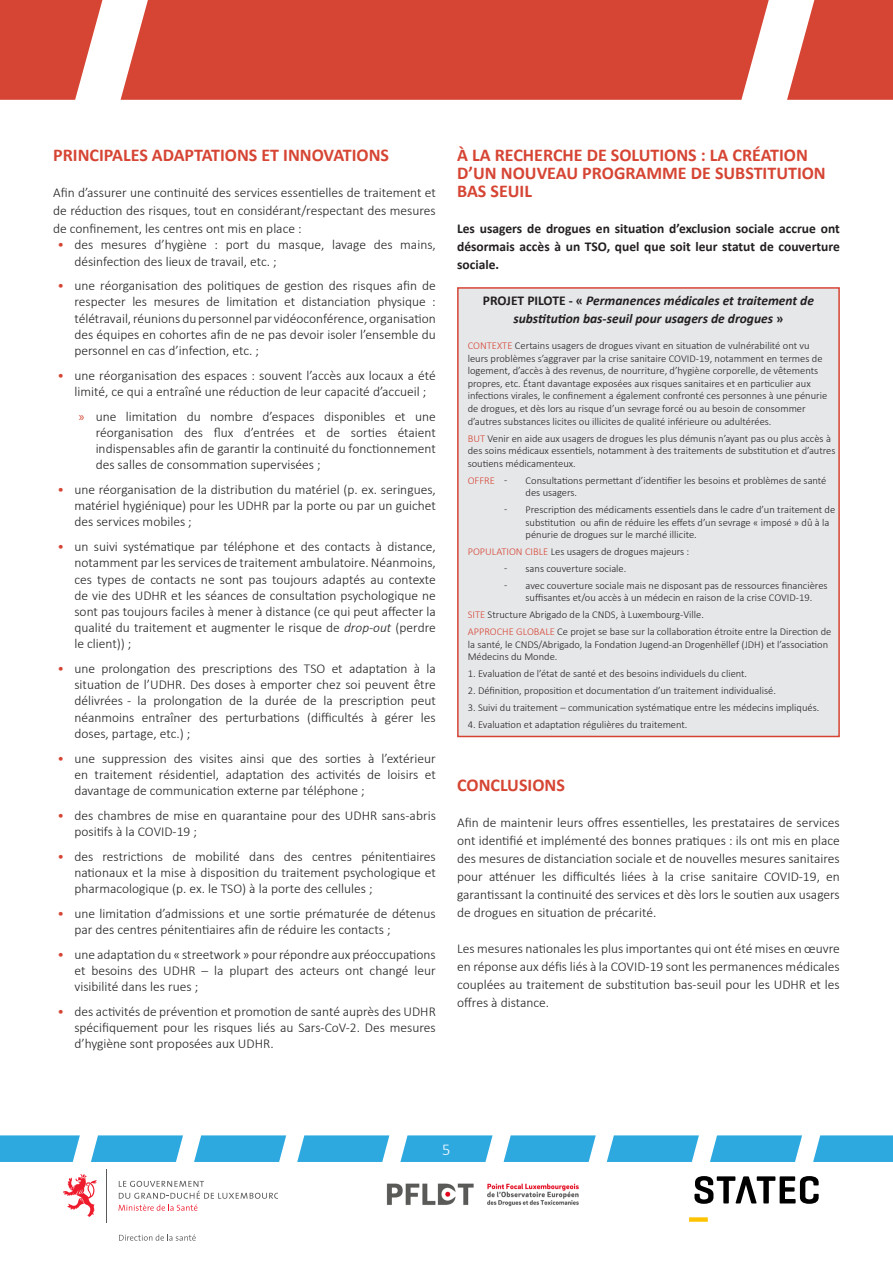
<style>
.page{position:relative;width:893px;height:1263px;background:#fff}
.page>*{position:absolute;margin:0;border:0;box-sizing:border-box;transform-origin:0 0}
.Titre_Text{font:700 18px/18px "Calibri";color:#d64534}
.t1{font:300 16.5px "Calibri";color:#fff}
.Text{font:300 13.5px/16.2px "Calibri";color:#231f20;text-align:justify}
.Text-2{font:700 13.5px/18px "Calibri";color:#231f20;text-align:justify}
.Text_center{font:italic 700 13.5px/18px "Calibri";color:#231f20;text-align:center}
.Text_minibox_left{font:300 10.5px/12.6px "Calibri";color:#231f20}
.Text_minibox_left-2{font:300 10.5px "Calibri";color:#d64534}
.s1{color:#d64534}
.s2{font-family:"Myriad Pro";font-weight:400;color:#d64534}
.s3{font-style:italic}
.s4{font-style:normal}
</style>
<div class="page">
<img style="left:386px;top:1183px;width:193px;height:24px">
<svg style="left:118px;top:1181px;width:160px;height:30px"></svg>
<svg style="left:64px;top:1174px;width:33px;height:43px"></svg>
<hr style="left:106px;top:1169px;width:1px;height:54px;background:#5a5a5d">
<svg style="left:119px;top:1234px;width:77px;height:7px"></svg>
<svg style="left:694px;top:1176px;width:125px;height:28px"></svg>
<div style="left:689px;top:1217px;width:19px;height:5px;background:#fdc300"></div>
<div style="left:121px;top:0;width:648px;height:100px;background:#d64534"></div>
<svg style="left:0;top:0;width:103px;height:100px;background:#db5e50"></svg>
<svg style="left:787px;top:0;width:106px;height:100px;background:#db5e4f"></svg>
<svg style="left:194px;top:1135px;width:92px;height:27px;background:#40b0e2"></svg>
<svg style="left:813px;top:1135px;width:80px;height:27px;background:#3aaee1"></svg>
<svg style="left:0;top:1135px;width:80px;height:27px;background:#3aaee1"></svg>
<svg style="left:607px;top:1135px;width:92px;height:27px;background:#40b0e2"></svg>
<svg style="left:297px;top:1135px;width:92px;height:27px;background:#40b0e2"></svg>
<svg style="left:91px;top:1135px;width:92px;height:27px;background:#40b0e2"></svg>
<svg style="left:710px;top:1135px;width:92px;height:27px;background:#40b0e2"></svg>
<svg style="left:504px;top:1135px;width:92px;height:27px;background:#40b0e2"></svg>
<svg style="left:400px;top:1135px;width:93px;height:27px;background:#42b1e3"></svg>
<div style="left:457px;top:287px;width:383px;height:450px;background:#e6e7e9;border:2px solid #d64534"></div>
<p class="Titre_Text" style="left:53px;top:146px;width:337px">PRINCIPALES ADAPTATIONS ET INNOVATIONS</p>
<p class="Text" style="left:53px;top:184px;width:384px;line-height:18px">Afin d’assurer une continuité des services essentielles de traitement et de réduction des risques, tout en considérant/respectant des mesures de confinement, les centres ont mis en place :</p>
<p class="Text" style="left:74px;top:237px;width:363px;text-indent:-17px"><span class="s1">•</span> des mesures d’hygiène : port du masque, lavage des mains, désinfection des lieux de travail, etc. ;</p>
<p class="Text" style="left:74px;top:278px;width:363px;text-indent:-17px"><span class="s1">•</span> une réorganisation des politiques de gestion des risques afin de respecter les mesures de limitation et distanciation physique : télétravail, réunions du personnel par vidéoconférence, organisation des équipes en cohortes afin de ne pas devoir isoler l’ensemble du personnel en cas d’infection, etc. ;</p>
<p class="Text" style="left:57px;top:367px;width:380px;text-align:center"><span class="s1">•</span> une réorganisation des espaces : souvent l’accès aux locaux a été limité, ce qui a entraîné une réduction de leur capacité d’accueil ;</p>
<p class="Text" style="left:96px;top:408px;width:342px;text-indent:-17px"><span class="s2">»</span> une limitation du nombre d’espaces disponibles et une réorganisation des flux d’entrées et de sorties étaient indispensables afin de garantir la continuité du fonctionnement des salles de consommation supervisées ;</p>
<p class="Text" style="left:74px;top:481px;width:363px;text-indent:-17px"><span class="s1">•</span> une réorganisation de la distribution du matériel (p. ex. seringues, matériel hygiénique) pour les UDHR par la porte ou par un guichet des services mobiles ;</p>
<p class="Text" style="left:74px;top:538px;width:363px;text-indent:-17px"><span class="s1">•</span> un suivi systématique par téléphone et des contacts à distance, notamment par les services de traitement ambulatoire. Néanmoins, ces types de contacts ne sont pas toujours adaptés au contexte de vie des UDHR et les séances de consultation psychologique ne sont pas toujours faciles à mener à distance (ce qui peut affecter la qualité du traitement et augmenter le risque de <span class="s3">drop-out</span> (perdre le client)) ;</p>
<p class="Text" style="left:74px;top:660px;width:363px;text-indent:-17px"><span class="s1">•</span> une prolongation des prescriptions des TSO et adaptation à la situation de l’UDHR. Des doses à emporter chez soi peuvent être délivrées - la prolongation de la durée de la prescription peut néanmoins entraîner des perturbations (difficultés à gérer les doses, partage, etc.) ;</p>
<p class="Text" style="left:74px;top:750px;width:363px;text-indent:-17px"><span class="s1">•</span> une suppression des visites ainsi que des sorties à l’extérieur en traitement résidentiel, adaptation des activités de loisirs et davantage de communication externe par téléphone ;</p>
<p class="Text" style="left:74px;top:807px;width:363px;text-indent:-17px"><span class="s1">•</span> des chambres de mise en quarantaine pour des UDHR sans-abris positifs à la COVID-19 ;</p>
<p class="Text" style="left:74px;top:848px;width:363px;text-indent:-17px"><span class="s1">•</span> des restrictions de mobilité dans des centres pénitentiaires nationaux et la mise à disposition du traitement psychologique et pharmacologique (p. ex. le TSO) à la porte des cellules ;</p>
<p class="Text" style="left:74px;top:905px;width:363px;text-indent:-17px"><span class="s1">•</span> une limitation d’admissions et une sortie prématurée de détenus par des centres pénitentiaires afin de réduire les contacts ;</p>
<p class="Text" style="left:74px;top:946px;width:363px;text-indent:-17px"><span class="s1">•</span> une adaptation du « streetwork » pour répondre aux préoccupations et besoins des UDHR – la plupart des acteurs ont changé leur visibilité dans les rues ;</p>
<p class="Text" style="left:74px;top:1003px;width:363px;text-indent:-17px"><span class="s1">•</span> des activités de prévention et promotion de santé auprès des UDHR spécifiquement pour les risques liés au Sars-CoV-2. Des mesures d’hygiène sont proposées aux UDHR.</p>
<p class="Titre_Text" style="left:457px;top:146px;width:370px">À LA RECHERCHE DE SOLUTIONS : LA CRÉATION<br>D’UN NOUVEAU PROGRAMME DE SUBSTITUTION<br>BAS SEUIL</p>
<p class="Text-2" style="left:457px;top:219px;width:384px">Les usagers de drogues en situation d’exclusion sociale accrue ont désormais accès à un TSO, quel que soit leur statut de couverture sociale.</p>
<p class="Text_center" style="left:483px;top:291px;width:333px"><span class="s4">PROJET PILOTE - «</span> Permanences médicales et traitement de substitution bas-seuil pour usagers de drogues <span class="s4">»</span></p>
<p class="Text_minibox_left" style="left:468px;top:339px;width:361px"><span class="s1">CONTEXTE</span> Certains usagers de drogues vivant en situation de vulnérabilité ont vu leurs problèmes s’aggraver par la crise sanitaire COVID-19, notamment en termes de logement, d’accès à des revenus, de nourriture, d’hygiène corporelle, de vêtements propres, etc. Étant davantage exposées aux risques sanitaires et en particulier aux infections virales, le confinement a également confronté ces personnes à une pénurie de drogues, et dès lors au risque d’un sevrage forcé ou au besoin de consommer d’autres substances licites ou illicites de qualité inférieure ou adultérées.</p>
<p class="Text_minibox_left" style="left:468px;top:432px;width:369px"><span class="s1">BUT</span> Venir en aide aux usagers de drogues les plus démunis n’ayant pas ou plus accès à des soins médicaux essentiels, notamment à des traitements de substitution et d’autres soutiens médicamenteux.</p>
<p class="Text_minibox_left-2" style="left:468px;top:474px;width:29px">OFFRE</p>
<p class="Text_minibox_left" style="left:504px;top:474px;width:4px">ͳ</p>
<p class="Text_minibox_left" style="left:526px;top:474px;width:302px">Consultations permettant d’identifier les besoins et problèmes de santé des usagers.</p>
<p class="Text_minibox_left" style="left:504px;top:503px;width:4px">ͳ</p>
<p class="Text_minibox_left" style="left:526px;top:503px;width:311px">Prescription des médicaments essentiels dans le cadre d’un traitement de substitution ou afin de réduire les effets d’un sevrage « imposé » dû à la pénurie de drogues sur le marché illicite.</p>
<p class="Text_minibox_left" style="left:504px;top:562px;width:4px">ͳ</p>
<p class="Text_minibox_left" style="left:526px;top:562px;width:102px">sans couverture sociale.</p>
<p class="Text_minibox_left" style="left:504px;top:579px;width:4px">ͳ</p>
<p class="Text_minibox_left" style="left:526px;top:579px;width:304px">avec couverture sociale mais ne disposant pas de ressources financières suffisantes et/ou accès à un médecin en raison de la crise COVID-19.</p>
<p class="Text_minibox_left" style="left:468px;top:545px;width:223px"><span class="s1">POPULATION CIBLE</span> Les usagers de drogues majeurs :</p>
<p class="Text_minibox_left" style="left:468px;top:608px;width:238px"><span class="s1">SITE</span> Structure Abrigado de la CNDS, à Luxembourg-Ville.</p>
<p class="Text_minibox_left" style="left:468px;top:625px;width:365px"><span class="s1">APPROCHE GLOBALE</span> Ce projet se base sur la collaboration étroite entre la Direction de la santé, le CNDS/Abrigado, la Fondation Jugend-an Drogenhëllef (JDH) et l’association<br>Médecins du Monde.</p>
<p class="Text_minibox_left" style="left:468px;top:667px;width:281px">1. Evaluation de l’état de santé et des besoins individuels du client.</p>
<p class="Text_minibox_left" style="left:468px;top:684px;width:310px">2. Définition, proposition et documentation d’un traitement individualisé.</p>
<p class="Text_minibox_left" style="left:468px;top:701px;width:353px">3. Suivi du traitement – communication systématique entre les médecins impliqués.</p>
<p class="Text_minibox_left" style="left:468px;top:718px;width:221px">4. Evaluation et adaptation régulières du traitement.</p>
<p class="Titre_Text" style="left:457px;top:776px;width:109px">CONCLUSIONS</p>
<p class="Text" style="left:457px;top:814px;width:384px;line-height:18px">Afin de maintenir leurs offres essentielles, les prestataires de services ont identifié et implémenté des bonnes pratiques : ils ont mis en place des mesures de distanciation sociale et de nouvelles mesures sanitaires pour atténuer les difficultés liées à la crise sanitaire COVID-19, en garantissant la continuité des services et dès lors le soutien aux usagers de drogues en situation de précarité.</p>
<p class="Text" style="left:457px;top:940px;width:384px;line-height:18px">Les mesures nationales les plus importantes qui ont été mises en œuvre en réponse aux défis liés à la COVID-19 sont les permanences médicales couplées au traitement de substitution bas-seuil pour les UDHR et les offres à distance.</p>
<p class="t1" style="left:442px;top:1139px;width:10px">5</p>
</div>
